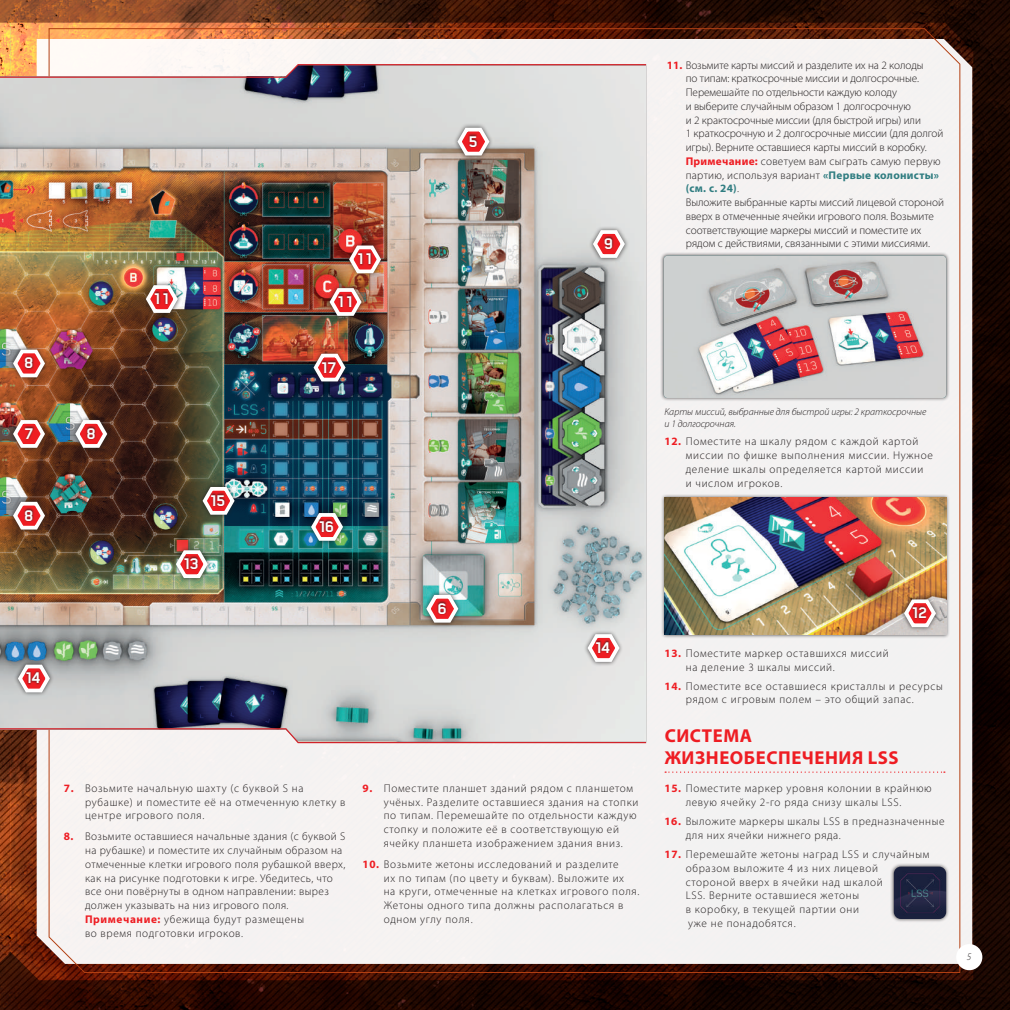
<style>
.page{position:relative;width:1010px;height:1010px;background:#fff}
.page>*{position:absolute;margin:0;border:0;box-sizing:border-box;transform-origin:0 0}
.t1{font:700 18.75px/22.5px "Myriad Pro";letter-spacing:.03em;color:#ee1d23}
.t2{font:700 18px "Blender Pro";letter-spacing:-.13em;color:#fff}
.t3{font:300 11.25px/13.8px "Myriad Pro";letter-spacing:.05em;color:#231f20}
.t4{font:300 11.25px/13.8px "Myriad Pro";letter-spacing:-.005em;color:#231f20}
.t5{font:italic 300 10px/12px "Myriad Pro";color:#231f20}
.s1{font-weight:700;color:#ee1d23}
.s2{font-weight:700;color:#307d81}
</style>
<div class="page">
<img style="left:0;top:0;width:1010px;height:1010px">
<div style="left:647px;top:28px;width:313px;height:945px;background:#f3f2f2"></div>
<div style="left:956px;top:944px;width:26px;height:26px;background:#fff;border-radius:50%"></div>
<svg style="left:665px;top:771px;width:280px;height:2px"></svg>
<div style="left:660px;top:494px;width:290px;height:144px;background:#231f20;opacity:.75"></div>
<img style="left:664px;top:498px;width:282px;height:136px">
<div style="left:900px;top:595px;width:40px;height:37px;background:#cac6c3"></div>
<svg style="left:901px;top:596px;width:38px;height:34px"></svg>
<div style="left:911px;top:605px;width:17px;height:15px;background:#231f20;opacity:.75"></div>
<img style="left:0;top:23px;width:647px;height:957px">
<div style="left:85px;top:426px;width:12px;height:14px;background:#231f20;opacity:.75"></div>
<div style="left:660px;top:252px;width:290px;height:150px;background:#231f20;opacity:.75"></div>
<img style="left:664px;top:256px;width:282px;height:142px">
<div style="left:890px;top:863px;width:60px;height:59px;background:#231f20;opacity:.75"></div>
<img style="left:894px;top:866px;width:52px;height:53px">
<h2 class="t2" style="left:24px;top:353px;width:11px">8</h2>
<h2 class="t2" style="left:24px;top:424px;width:11px">7</h2>
<h2 class="t2" style="left:24px;top:505px;width:11px">8</h2>
<h2 class="t2" style="left:87px;top:424px;width:11px">8</h2>
<h2 class="t2" style="left:25px;top:668px;width:18px">14</h2>
<h2 class="t2" style="left:153px;top:289px;width:19px">11</h2>
<h2 class="t2" style="left:210px;top:491px;width:18px">15</h2>
<h2 class="t2" style="left:183px;top:554px;width:18px">13</h2>
<h2 class="t2" style="left:356px;top:249px;width:19px">11</h2>
<h2 class="t2" style="left:337px;top:292px;width:19px">11</h2>
<h2 class="t2" style="left:321px;top:357px;width:18px">17</h2>
<h2 class="t2" style="left:318px;top:517px;width:18px">16</h2>
<h2 class="t2" style="left:469px;top:131px;width:11px">5</h2>
<h2 class="t2" style="left:438px;top:598px;width:11px">6</h2>
<h2 class="t2" style="left:604px;top:234px;width:11px">9</h2>
<h2 class="t2" style="left:595px;top:638px;width:18px">14</h2>
<p class="t3" style="left:85px;top:781px;width:262px;text-indent:-21px"><span class="s1">7.</span> Возьмите начальную шахту (с буквой S на рубашке) и поместите её на отмеченную клетку в центре игрового поля.</p>
<p class="t3" style="left:85px;top:829px;width:262px;text-indent:-21px"><span class="s1">8.</span> Возьмите оставшиеся начальные здания (с буквой S на рубашке) и поместите их случайным образом на отмеченные клетки игрового поля рубашкой вверх, как на рисунке подготовки к игре. Убедитесь, что все они повёрнуты в одном направлении: вырез должен указывать на низ игрового поля.<br><span class="s1">Примечание:</span> убежища будут размещены<br>во время подготовки игроков.</p>
<p class="t3" style="left:384px;top:781px;width:256px;text-indent:-21px"><span class="s1">9.</span> Поместите планшет зданий рядом с планшетом учёных. Разделите оставшиеся здания на стопки по типам. Перемешайте по отдельности каждую стопку и положите её в соответствующую ей ячейку планшета изображением здания вниз.</p>
<p class="t3" style="left:384px;top:857px;width:257px;text-indent:-21px"><span class="s1">10.</span> Возьмите жетоны исследований и разделите<br>их по типам (по цвету и буквам). Выложите их<br>на круги, отмеченные на клетках игрового поля.<br>Жетоны одного типа должны располагаться в одном углу поля.</p>
<p class="t4" style="left:686px;top:58px;width:260px;text-indent:-19px"><span class="s1">11.</span> Возьмите карты миссий и разделите их на 2 колоды<br>по типам: краткосрочные миссии и долгосрочные.<br>Перемешайте по отдельности каждую колоду<br>и выберите случайным образом 1 долгосрочную<br>и 2 крактосрочные миссии (для быстрой игры) или<br>1 краткосрочную и 2 долгосрочные миссии (для долгой игры). Верните оставшиеся карты миссий в коробку.<br><span class="s1">Примечание:</span> советуем вам сыграть самую первую партию, используя вариант <span class="s2">«Первые колонисты» (см. с. 24)</span>.<br>Выложите выбранные карты миссий лицевой стороной вверх в отмеченные ячейки игрового поля. Возьмите соответствующие маркеры миссий и поместите их рядом с действиями, связанными с этими миссиями.</p>
<p class="t5" style="left:664px;top:406px;width:263px">Карты миссий, выбранные для быстрой игры: 2 краткосрочные и 1 долгосрочная.</p>
<p class="t3" style="left:686px;top:435px;width:249px;text-indent:-21px"><span class="s1">12.</span> Поместите на шкалу рядом с каждой картой миссии по фишке выполнения миссии. Нужное деление шкалы определяется картой миссии<br>и числом игроков.</p>
<h2 class="t2" style="left:911px;top:603px;width:18px">12</h2>
<p class="t3" style="left:686px;top:646px;width:204px;text-indent:-21px"><span class="s1">13.</span> Поместите маркер оставшихся миссий на деление 3 шкалы миссий.</p>
<p class="t3" style="left:686px;top:679px;width:259px;text-indent:-21px"><span class="s1">14.</span> Поместите все оставшиеся кристаллы и ресурсы рядом с игровым полем – это общий запас.</p>
<h1 class="t1" style="left:665px;top:724px;width:236px">СИСТЕМА<br>ЖИЗНЕОБЕСПЕЧЕНИЯ LSS</h1>
<p class="t3" style="left:686px;top:782px;width:247px;text-indent:-21px"><span class="s1">15.</span> Поместите маркер уровня колонии в крайнюю левую ячейку 2-го ряда снизу шкалы LSS.</p>
<p class="t3" style="left:686px;top:814px;width:260px;text-indent:-21px"><span class="s1">16.</span> Выложите маркеры шкалы LSS в предназначенные для них ячейки нижнего ряда.</p>
<p class="t3" style="left:686px;top:847px;width:245px;text-indent:-21px"><span class="s1">17.</span> Перемешайте жетоны наград LSS и случайным образом выложите 4 из них лицевой стороной вверх в ячейки над шкалой<br>LSS. Верните оставшиеся жетоны<br>в коробку, в текущей партии они<br>уже не понадобятся.</p>
<p class="t5" style="left:967px;top:950px;width:6px">5</p>
</div>
